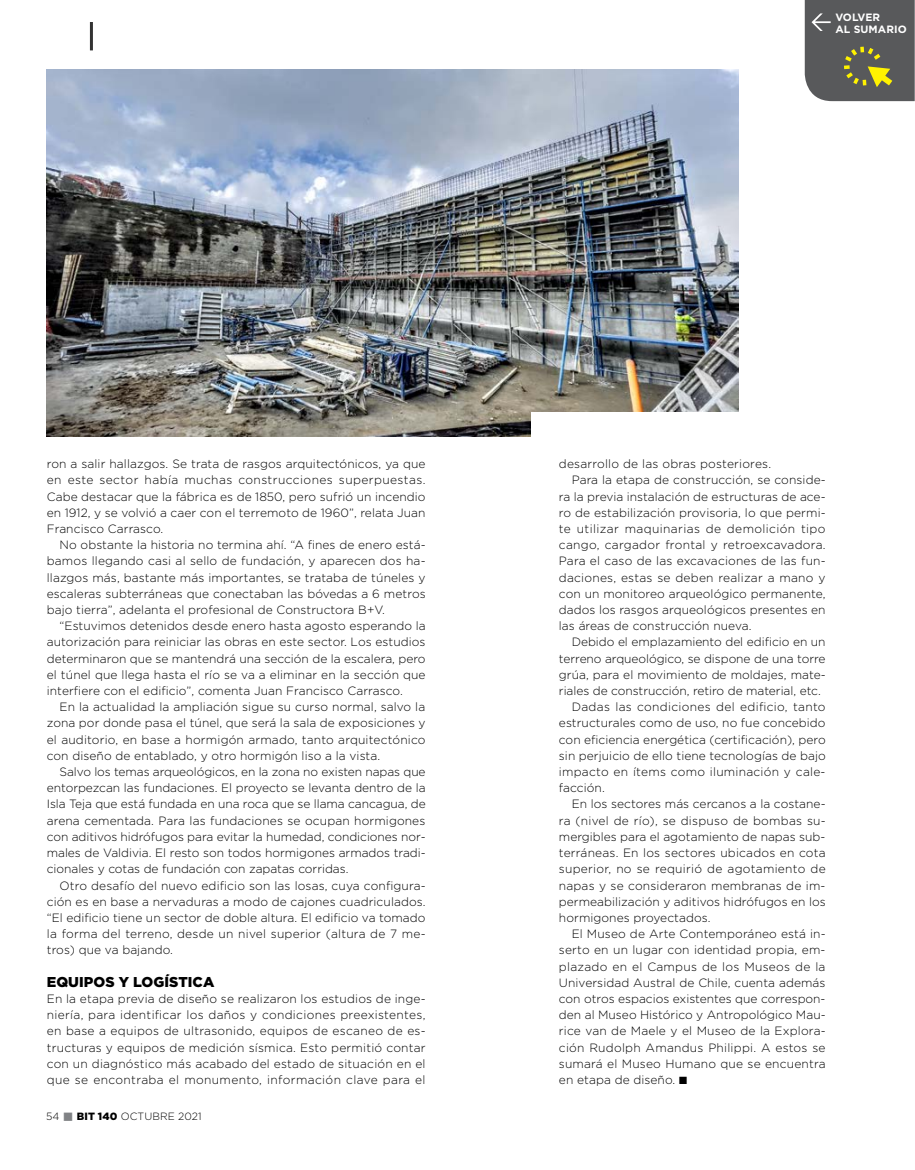
<style>
.page{position:relative;width:915px;height:1170px;background:#fff}
.page>*{position:absolute;margin:0;border:0;box-sizing:border-box;transform-origin:0 0}
.t1{font:900 14.25px "Gotham";letter-spacing:.005em;color:#000}
.t2{font:300 12px/16.2px "Gotham";letter-spacing:.005em;color:#000;text-align:justify}
.t3{font:300 12px "Gotham";letter-spacing:.025em;color:#000}
.t4{font:300 12px "Gotham";letter-spacing:.03em;color:#000}
.t5{font:700 10.65px/12.8px "Gotham";letter-spacing:.005em;color:#fff}
.t6{font:300 10.5px "Gotham";letter-spacing:.005em;color:#000}
.s1{color:#808285}
.s2{font-weight:900}
</style>
<div class="page">
<img style="left:46px;top:69px;width:692px;height:367px">
<div style="left:530px;top:412px;width:295px;height:39px;background:#fff"></div>
<hr style="left:90px;top:22px;width:3px;height:28px;background:#333">
<svg style="left:804px;top:0;width:110px;height:101px"></svg>
<p class="t5" style="left:835px;top:11px;width:73px">VOLVER<br>AL SUMARIO</p>
<p class="t2" style="left:47px;top:455px;width:380px">ron a salir hallazgos. Se trata de rasgos arquitectónicos, ya que en este sector había muchas construcciones superpuestas.<br>Cabe destacar que la fábrica es de 1850, pero sufrió un incendio en 1912, y se volvió a caer con el terremoto de 1960”, relata Juan Francisco Carrasco.</p>
<p class="t2" style="left:47px;top:536px;width:380px;text-indent:13px">No obstante la historia no termina ahí. “A fines de enero está&shy;bamos llegando casi al sello de fundación, y aparecen dos ha&shy;llazgos más, bastante más importantes, se trataba de túneles y escaleras subterráneas que conectaban las bóvedas a 6 metros bajo tierra”, adelanta el profesional de Constructora B+V.</p>
<p class="t2" style="left:47px;top:617px;width:380px;text-indent:13px">“Estuvimos detenidos desde enero hasta agosto esperando la autorización para reiniciar las obras en este sector. Los estudios determinaron que se mantendrá una sección de la escalera, pero el túnel que llega hasta el río se va a eliminar en la sección que interfiere con el edificio”, comenta Juan Francisco Carrasco.</p>
<p class="t2" style="left:47px;top:698px;width:380px;text-indent:13px">En la actualidad la ampliación sigue su curso normal, salvo la zona por donde pasa el túnel, que será la sala de exposiciones y el auditorio, en base a hormigón armado, tanto arquitectónico con diseño de entablado, y otro hormigón liso a la vista.</p>
<p class="t2" style="left:47px;top:763px;width:380px;text-indent:13px">Salvo los temas arqueológicos, en la zona no existen napas que entorpezcan las fundaciones. E l proyecto se levanta dentro de la Isla Teja que está fundada en una roca que se llama cancagua, de arena cementada. Para las fundaciones se ocupan hormigones con aditivos hidrófugos para evitar la humedad, condiciones nor&shy;males de Valdivia. El resto son todos hormigones armados tradi&shy;cionales y cotas de fundación con zapatas corridas.</p>
<p class="t2" style="left:47px;top:876px;width:380px;text-indent:13px">Otro desafío del nuevo edificio son las losas, cuya configura&shy;ción es en base a nervaduras a modo de cajones cuadriculados. “El edificio tiene un sector de doble altura. El edificio va tomado la forma del terreno, desde un nivel superior (altura de 7 me&shy;tros) que va bajando.</p>
<p class="t1" style="left:47px;top:971px;width:169px">EQUIPOS Y LOGÍSTI CA</p>
<p class="t2" style="left:47px;top:990px;width:380px">En la etapa previa de diseño se realizaron los estudios de inge&shy;niería, para identificar los daños y condiciones preexistentes, en base a equipos de ultrasonido, equipos de escaneo de es&shy;tructuras y equipos de medición sísmica. Esto permitió contar con un diagnóstico más acabado del estado de situación en el que se encontraba el monumento, información clave para el</p>
<p class="t6" style="left:46px;top:1109px;width:157px">54 <span class="s1">■</span> <span class="s2">BIT 140</span> octubre 2021</p>
<p class="t2" style="left:558px;top:455px;width:214px">desarrollo de las obras posteriores.</p>
<p class="t2" style="left:571px;top:471px;width:255px">Para la etapa de construcción, se conside-</p>
<p class="t2" style="left:558px;top:488px;width:268px">ra la previa instalación de estructuras de ace-</p>
<p class="t2" style="left:558px;top:504px;width:268px">ro de estabilización provisoria, lo que permi-</p>
<p class="t4" style="left:558px;top:521px;width:268px">te utilizar maquinarias de demolición tipo</p>
<p class="t3" style="left:558px;top:537px;width:268px">cango, cargador frontal y retroexcavadora.</p>
<p class="t2" style="left:558px;top:552px;width:268px">Para el caso de las excavaciones de las fun-</p>
<p class="t2" style="left:558px;top:569px;width:268px">daciones, estas se deben realizar a mano y</p>
<p class="t2" style="left:558px;top:585px;width:268px">con un monitoreo arqueológico permanente,</p>
<p class="t2" style="left:558px;top:601px;width:268px">dados los rasgos arqueológicos presentes en</p>
<p class="t2" style="left:558px;top:617px;width:194px">las áreas de construcción nueva.</p>
<p class="t2" style="left:571px;top:633px;width:255px">Debido el emplazamiento del edificio en un</p>
<p class="t2" style="left:558px;top:650px;width:268px">terreno arqueológico, se dispone de una torre</p>
<p class="t2" style="left:558px;top:666px;width:268px">grúa, para el movimiento de moldajes, mate-</p>
<p class="t2" style="left:558px;top:682px;width:263px">riales de construcción, retiro de material, etc.</p>
<p class="t2" style="left:571px;top:698px;width:255px">Dadas las condiciones del edificio, tanto</p>
<p class="t2" style="left:558px;top:714px;width:268px">estructurales como de uso, no fue concebido</p>
<p class="t2" style="left:558px;top:731px;width:268px">con eficiencia energética (certificación), pero</p>
<p class="t2" style="left:558px;top:747px;width:268px">sin perjuicio de ello tiene tecnologías de bajo</p>
<p class="t2" style="left:558px;top:763px;width:268px">impacto en ítems como iluminación y cale-</p>
<p class="t2" style="left:558px;top:779px;width:47px">facción.</p>
<p class="t2" style="left:571px;top:795px;width:255px">E n los sectores más cercanos a la costane-</p>
<p class="t2" style="left:558px;top:812px;width:268px">ra (nivel de río), se dispuso de bombas su-</p>
<p class="t2" style="left:558px;top:828px;width:268px">mergibles para el agotamiento de napas sub-</p>
<p class="t2" style="left:558px;top:844px;width:268px">terráneas. E n los sectores ubicados en cota</p>
<p class="t2" style="left:558px;top:860px;width:268px">superior, no se requirió de agotamiento de</p>
<p class="t2" style="left:558px;top:876px;width:268px">napas y se consideraron membranas de im-</p>
<p class="t2" style="left:558px;top:893px;width:268px">permeabilización y aditivos hidrófugos en los</p>
<p class="t2" style="left:558px;top:909px;width:153px">hormigones proyectados.</p>
<p class="t2" style="left:571px;top:925px;width:255px">E l Museo de Arte Contemporáneo está in-</p>
<p class="t2" style="left:558px;top:941px;width:268px">serto en un lugar con identidad propia, em-</p>
<p class="t2" style="left:558px;top:957px;width:268px">plazado en el Campus de los Museos de la</p>
<p class="t2" style="left:558px;top:974px;width:268px">U niversidad Austral de Chile, cuenta además</p>
<p class="t2" style="left:558px;top:990px;width:268px">con otros espacios existentes que correspon-</p>
<p class="t2" style="left:558px;top:1006px;width:268px">den al Museo H istórico y Antropológico Mau-</p>
<p class="t2" style="left:558px;top:1022px;width:268px">rice van de Maele y el Museo de la Explora-</p>
<p class="t2" style="left:558px;top:1038px;width:268px">ción Rudolph Amandus Philippi. A estos se</p>
<p class="t2" style="left:558px;top:1055px;width:268px">sumará el Museo H umano que se encuentra</p>
<p class="t2" style="left:558px;top:1071px;width:130px">en etapa de diseño. ■</p>
</div>
